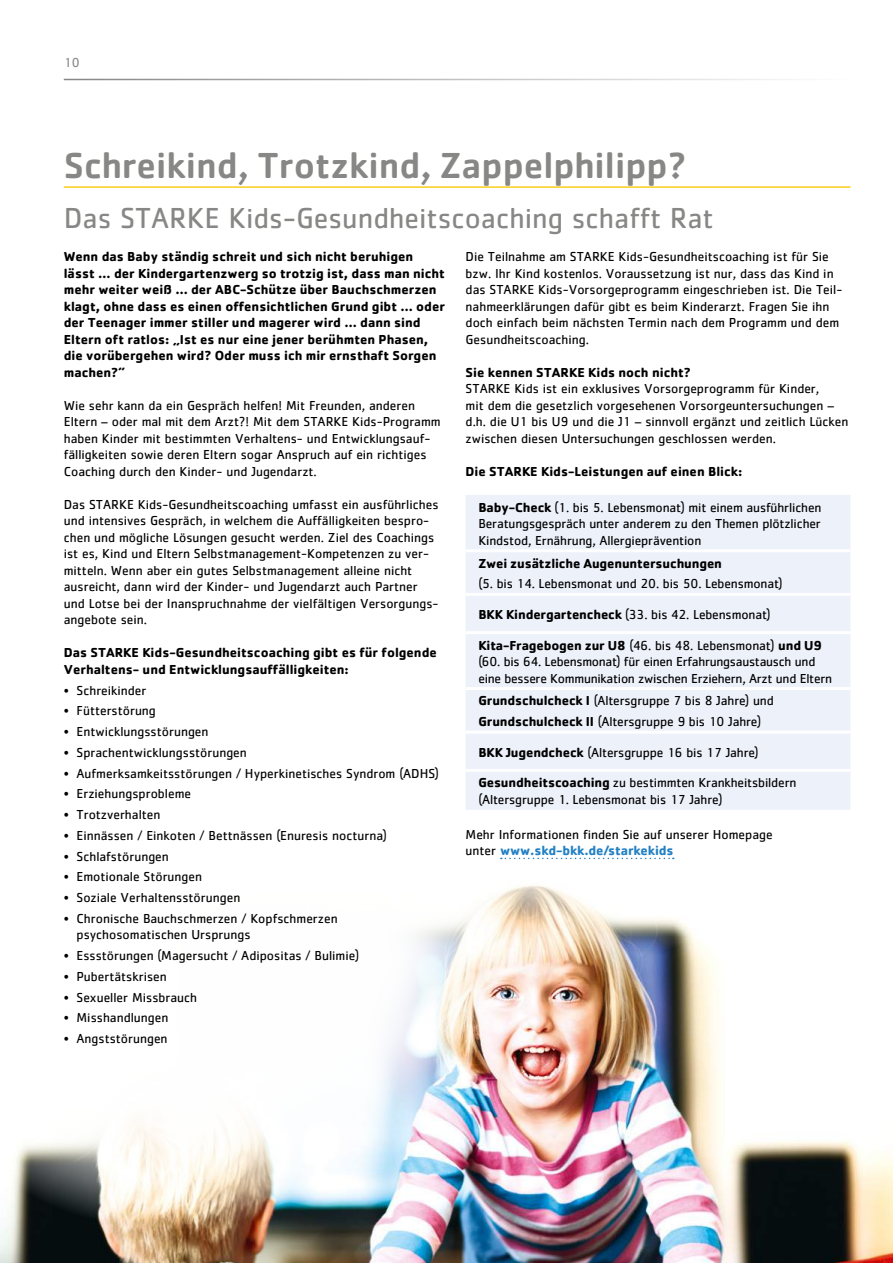
<style>
.page{position:relative;width:893px;height:1263px;background:#fff}
.page>*{position:absolute;margin:0;border:0;box-sizing:border-box;transform-origin:0 0}
.t1{font:500 37.5px "Cachet";color:#878786}
.t2{font:30px "Cachet";color:#878786}
.t3{font:13.5px/16.5px "Cachet";color:#000}
.t4{font:700 13.5px/16.5px "Cachet";color:#000}
.t5{font:13.5px/16.5px "Cachet";letter-spacing:-.02em;color:#000}
.t6{font:13.5px "Cachet";color:#878786}
.s1{font-weight:700}
.s2{font-weight:700;color:#2281c4}
</style>
<div class="page">
<hr style="left:64px;top:79px;width:785px;height:1px;background:#878786">
<img style="left:535px;top:985px;width:358px;height:278px">
<img style="left:535px;top:985px;width:29px;height:224px">
<img style="left:535px;top:857px;width:181px;height:128px">
<img style="left:0;top:857px;width:535px;height:406px">
<hr style="left:64px;top:186px;width:786px;height:2px;background:#fecd1a">
<svg style="left:501px;top:858px;width:173px;height:1px"></svg>
<div style="left:466px;top:495px;width:384px;height:315px;background:#edf1fa"></div>
<hr style="left:466px;top:549px;width:384px;height:3px;background:#fff">
<hr style="left:466px;top:593px;width:384px;height:3px;background:#fff">
<hr style="left:466px;top:631px;width:384px;height:3px;background:#fff">
<hr style="left:466px;top:687px;width:384px;height:3px;background:#fff">
<hr style="left:466px;top:731px;width:384px;height:3px;background:#fff">
<hr style="left:466px;top:769px;width:384px;height:3px;background:#fff">
<p class="t6" style="left:64px;top:55px;width:17px">10</p>
<h1 class="t1" style="left:64px;top:142px;width:624px">Schreikind, Trotzkind, Zappelphilipp?</h1>
<h2 class="t2" style="left:64px;top:200px;width:651px">Das STARKE Kids-Gesundheitscoaching schafft Rat</h2>
<p class="t4" style="left:64px;top:248px;width:383px">Wenn das Baby ständig schreit und sich nicht beruhigen lässt … der Kindergartenzwerg so trotzig ist, dass man nicht mehr weiter weiß … der ABC-Schütze über Bauchschmerzen klagt, ohne dass es einen offensichtlichen Grund gibt … oder der Teenager immer stiller und magerer wird … dann sind Eltern oft ratlos: „Ist es nur eine jener berühmten Phasen, die vorübergehen wird? Oder muss ich mir ernsthaft Sorgen machen?”</p>
<p class="t3" style="left:64px;top:397px;width:378px">Wie sehr kann da ein Gespräch helfen! Mit Freunden, anderen Eltern – oder mal mit dem Arzt?! Mit dem STARKE Kids-Programm haben Kinder mit bestimmten Verhaltens- und Entwicklungsauf&shy;fälligkeiten sowie deren Eltern sogar Anspruch auf ein richtiges Coaching durch den Kinder- und Jugendarzt.</p>
<p class="t3" style="left:64px;top:496px;width:376px">Das STARKE Kids-Gesundheitscoaching umfasst ein ausführliches und intensives Gespräch, in welchem die Auffälligkeiten bespro&shy;chen und mögliche Lösungen gesucht werden. Ziel des Coachings ist es, Kind und Eltern Selbstmanagement-Kompetenzen zu ver&shy;mitteln. Wenn aber ein gutes Selbstmanagement alleine nicht ausreicht, dann wird der Kinder- und Jugendarzt auch Partner und Lotse bei der Inanspruchnahme der vielfältigen Versorgungs&shy;angebote sein.</p>
<p class="t4" style="left:64px;top:644px;width:375px">Das STARKE Kids-Gesundheitscoaching gibt es für folgende<br>Verhaltens- und Entwicklungsauffälligkeiten:</p>
<p class="t3" style="left:64px;top:682px;width:84px">• Schreikinder</p>
<p class="t3" style="left:64px;top:702px;width:94px">• Fütterstörung</p>
<p class="t3" style="left:64px;top:723px;width:146px">• Entwicklungsstörungen</p>
<p class="t3" style="left:64px;top:744px;width:185px">• Sprachentwicklungsstörungen</p>
<p class="t3" style="left:64px;top:765px;width:377px">• Aufmerksamkeitsstörungen / Hyperkinetisches Syndrom (ADHS)</p>
<p class="t3" style="left:64px;top:785px;width:129px">• Erziehungsprobleme</p>
<p class="t3" style="left:64px;top:806px;width:98px">• Trotzverhalten</p>
<p class="t3" style="left:64px;top:827px;width:325px">• Einnässen / Einkoten / Bettnässen (Enuresis nocturna)</p>
<p class="t3" style="left:64px;top:848px;width:107px">• Schlafstörungen</p>
<p class="t3" style="left:64px;top:868px;width:140px">• Emotionale Störungen</p>
<p class="t3" style="left:64px;top:889px;width:178px">• Soziale Verhaltensstörungen</p>
<p class="t3" style="left:77px;top:910px;width:263px;text-indent:-13px">• Chronische Bauchschmerzen / Kopfschmerzen psychosomatischen Ursprungs</p>
<p class="t3" style="left:64px;top:947px;width:297px">• Essstörungen (Magersucht / Adipositas / Bulimie)</p>
<p class="t3" style="left:64px;top:968px;width:105px">• Pubertätskrisen</p>
<p class="t3" style="left:64px;top:989px;width:135px">• Sexueller Missbrauch</p>
<p class="t3" style="left:64px;top:1009px;width:106px">• Misshandlungen</p>
<p class="t3" style="left:64px;top:1030px;width:105px">• Angststörungen</p>
<p class="t3" style="left:466px;top:248px;width:378px">Die Teilnahme am STARKE Kids-Gesundheitscoaching ist für Sie bzw. Ihr Kind kostenlos. Voraussetzung ist nur, dass das Kind in das STARKE Kids-Vorsorgeprogramm eingeschrieben ist. Die Teil&shy;nahmeerklärungen dafür gibt es beim Kinderarzt. Fragen Sie ihn doch einfach beim nächsten Termin nach dem Programm und dem Gesundheitscoaching.</p>
<p class="t4" style="left:466px;top:364px;width:227px">Sie kennen STARKE Kids noch nicht?</p>
<p class="t3" style="left:466px;top:380px;width:384px">STARKE Kids ist ein exklusives Vorsorgeprogramm für Kinder,<br>mit dem die gesetzlich vorgesehenen Vorsorgeuntersuchungen – d.h. die U1 bis U9 und die J1 – sinnvoll ergänzt und zeitlich Lücken zwischen diesen Untersuchungen geschlossen werden.</p>
<p class="t4" style="left:466px;top:463px;width:278px">Die STARKE Kids-Leistungen auf einen Blick:</p>
<p class="t3" style="left:478px;top:499px;width:345px;text-align:justify"><span class="s1">Baby-Check</span> (1. bis 5. Lebensmonat) mit einem ausführlichen Beratungsgespräch unter anderem zu den Themen plötzlicher Kindstod, Ernährung, Allergieprävention</p>
<p class="t4" style="left:478px;top:554px;width:245px">Zwei zusätzliche Augenuntersuchungen</p>
<p class="t3" style="left:478px;top:575px;width:306px">(5. bis 14. Lebensmonat und 20. bis 50. Lebensmonat)</p>
<p class="t3" style="left:478px;top:606px;width:294px"><span class="s1">BKK Kindergartencheck</span> (33. bis 42. Lebensmonat)</p>
<p class="t5" style="left:478px;top:636px;width:355px"><span class="s1">Kita-Fragebogen zur U8</span> (46. bis 48. Lebensmonat) <span class="s1">und U9 </span>(60. bis 64. Lebensmonat) für einen Erfahrungsaustausch und eine bessere Kommunikation zwischen Erziehern, Arzt und Eltern</p>
<p class="t3" style="left:478px;top:690px;width:297px;line-height:20.7px"><span class="s1">Grundschulcheck I</span> (Altersgruppe 7 bis 8 Jahre) und<br><span class="s1">Grundschulcheck II</span> (Altersgruppe 9 bis 10 Jahre)</p>
<p class="t3" style="left:478px;top:744px;width:282px"><span class="s1">BKK Jugendcheck</span> (Altersgruppe 16 bis 17 Jahre)</p>
<p class="t3" style="left:478px;top:774px;width:320px"><span class="s1">Gesundheitscoaching</span> zu bestimmten Krankheitsbildern (Altersgruppe 1. Lebensmonat bis 17 Jahre)</p>
<p class="t3" style="left:466px;top:826px;width:309px">Mehr Informationen finden Sie auf unserer Homepage unter <span class="s2">www.skd-bkk.de/starkekids</span></p>
</div>
